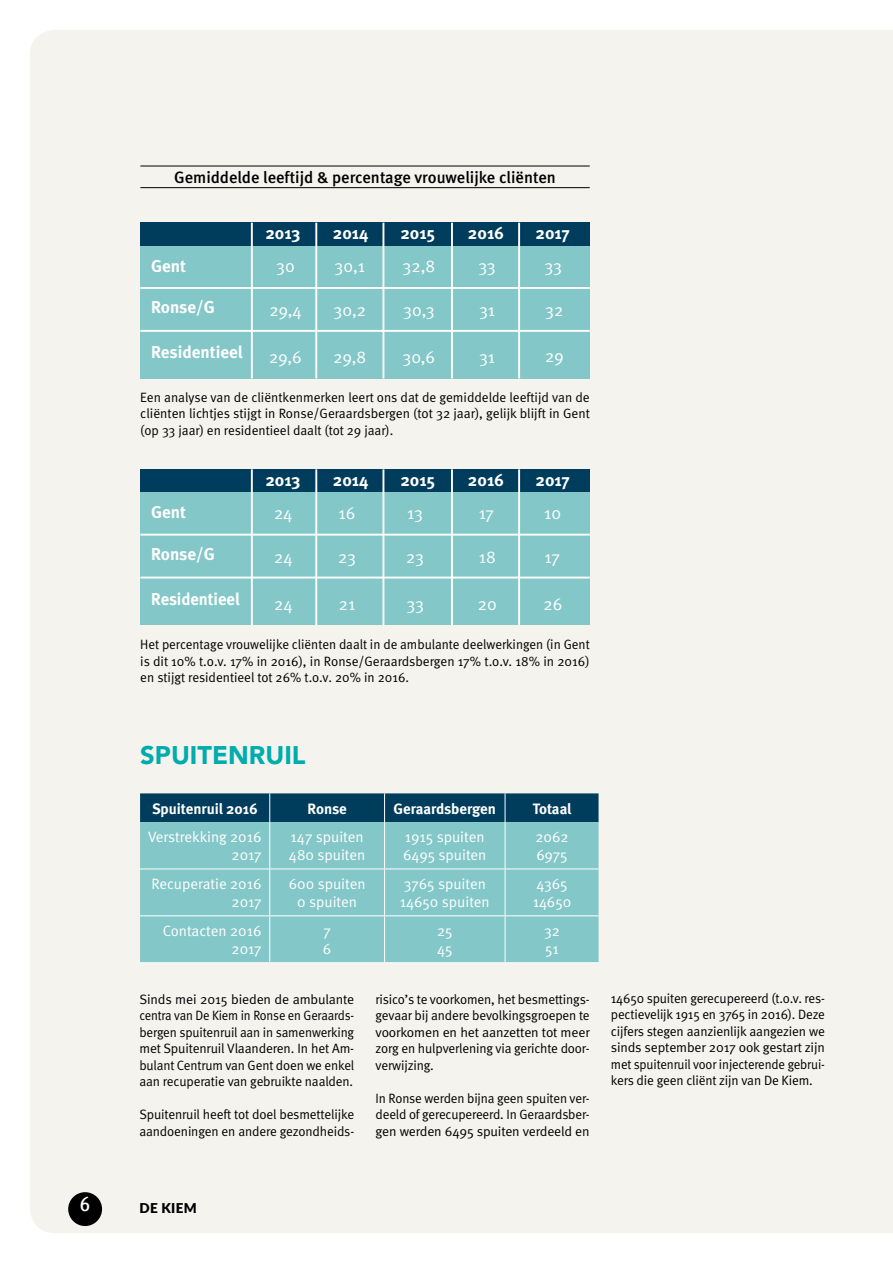
<style>
.page{position:relative;width:893px;height:1263px;background:#fff}
.page>*{position:absolute;margin:0;border:0;box-sizing:border-box;transform-origin:0 0}
.t1{font:900 25.5px "Avenir";color:#00acac}
.t2{font:500 21px "Meta Cond";color:#fff}
.t3{font:700 17.1px "Meta";color:#fff}
.t4{font:17.1px "Meta Normal";letter-spacing:-.005em;color:#fff}
.t5{font:500 16.5px "Meta";color:#000}
.t6{font:15px/18px "Meta Normal";color:#fff}
.t7{font:700 15px "Meta";color:#fff}
.t8{font:13.5px/16.5px "Meta Normal";letter-spacing:-.01em;color:#000;text-align:justify}
.t9{font:900 13.5px "Lato";letter-spacing:.02em;color:#000}
</style>
<div class="page">
<div style="left:30px;top:30px;width:863px;height:1203px;background:#f4f3ed"></div>
<div style="left:140px;top:223px;width:450px;height:23px;background:#003d5c"></div>
<div style="left:140px;top:246px;width:450px;height:132px;background:#84c7c8"></div>
<hr style="left:140px;top:287px;width:450px;height:2px;background:#fff">
<hr style="left:140px;top:330px;width:450px;height:2px;background:#fff">
<hr style="left:251px;top:223px;width:2px;height:155px;background:#fff">
<hr style="left:315px;top:223px;width:2px;height:155px;background:#fff">
<hr style="left:382px;top:223px;width:2px;height:155px;background:#fff">
<hr style="left:451px;top:223px;width:2px;height:155px;background:#fff">
<hr style="left:518px;top:223px;width:2px;height:155px;background:#fff">
<div style="left:140px;top:469px;width:450px;height:24px;background:#003d5c"></div>
<div style="left:140px;top:493px;width:450px;height:132px;background:#84c7c8"></div>
<hr style="left:140px;top:534px;width:450px;height:2px;background:#fff">
<hr style="left:140px;top:577px;width:450px;height:1px;background:#fff">
<hr style="left:251px;top:469px;width:2px;height:156px;background:#fff">
<hr style="left:315px;top:469px;width:2px;height:156px;background:#fff">
<hr style="left:382px;top:469px;width:2px;height:156px;background:#fff">
<hr style="left:451px;top:469px;width:2px;height:156px;background:#fff">
<hr style="left:518px;top:469px;width:2px;height:156px;background:#fff">
<hr style="left:140px;top:166px;width:450px;height:1px;background:#000">
<hr style="left:140px;top:187px;width:450px;height:1px;background:#000">
<div style="left:140px;top:822px;width:459px;height:140px;background:#84c7c8"></div>
<hr style="left:269px;top:822px;width:1px;height:46px;background:#fff">
<hr style="left:384px;top:822px;width:1px;height:46px;background:#fff">
<hr style="left:505px;top:822px;width:1px;height:46px;background:#fff">
<hr style="left:140px;top:868px;width:130px;height:1px;background:#fff">
<hr style="left:270px;top:868px;width:115px;height:1px;background:#fff">
<hr style="left:269px;top:869px;width:1px;height:46px;background:#fff">
<hr style="left:385px;top:868px;width:120px;height:1px;background:#fff">
<hr style="left:384px;top:869px;width:1px;height:46px;background:#fff">
<hr style="left:505px;top:868px;width:94px;height:1px;background:#fff">
<hr style="left:505px;top:869px;width:1px;height:46px;background:#fff">
<hr style="left:140px;top:915px;width:130px;height:1px;background:#fff">
<hr style="left:270px;top:915px;width:115px;height:1px;background:#fff">
<hr style="left:269px;top:916px;width:1px;height:46px;background:#fff">
<hr style="left:385px;top:915px;width:120px;height:1px;background:#fff">
<hr style="left:384px;top:916px;width:1px;height:46px;background:#fff">
<hr style="left:505px;top:915px;width:94px;height:1px;background:#fff">
<hr style="left:505px;top:916px;width:1px;height:46px;background:#fff">
<hr style="left:140px;top:962px;width:130px;height:1px;background:#fff">
<hr style="left:270px;top:962px;width:115px;height:1px;background:#fff">
<hr style="left:385px;top:962px;width:120px;height:1px;background:#fff">
<hr style="left:505px;top:962px;width:94px;height:1px;background:#fff">
<div style="left:140px;top:793px;width:459px;height:29px;background:#003d5c"></div>
<div style="left:68px;top:1192px;width:34px;height:34px;background:#000;border-radius:50%"></div>
<p class="t5" style="left:174px;top:168px;width:383px">Gemiddelde leeftijd &amp; percentage vrouwelijke cliënten</p>
<p class="t3" style="left:265px;top:223px;width:37px">2013</p>
<p class="t3" style="left:333px;top:223px;width:37px">2014</p>
<p class="t3" style="left:400px;top:223px;width:36px">2015</p>
<p class="t3" style="left:468px;top:223px;width:38px">2016</p>
<p class="t3" style="left:535px;top:223px;width:36px">2017</p>
<p class="t3" style="left:151px;top:255px;width:36px">Gent</p>
<p class="t4" style="left:276px;top:256px;width:20px">30</p>
<p class="t3" style="left:151px;top:297px;width:65px">Ronse/G</p>
<p class="t3" style="left:151px;top:342px;width:93px">Residentieel</p>
<p class="t4" style="left:269px;top:300px;width:34px">29,4</p>
<p class="t4" style="left:269px;top:347px;width:34px">29,6</p>
<p class="t4" style="left:335px;top:256px;width:32px">30,1</p>
<p class="t4" style="left:334px;top:300px;width:34px">30,2</p>
<p class="t4" style="left:334px;top:347px;width:34px">29,8</p>
<p class="t4" style="left:402px;top:256px;width:34px">32,8</p>
<p class="t4" style="left:403px;top:300px;width:33px">30,3</p>
<p class="t4" style="left:402px;top:347px;width:34px">30,6</p>
<p class="t4" style="left:478px;top:256px;width:19px">33</p>
<p class="t4" style="left:545px;top:256px;width:19px">33</p>
<p class="t4" style="left:479px;top:300px;width:18px">31</p>
<p class="t4" style="left:545px;top:300px;width:20px">32</p>
<p class="t4" style="left:479px;top:347px;width:18px">31</p>
<p class="t4" style="left:545px;top:347px;width:20px">29</p>
<p class="t8" style="left:140px;top:389px;width:451px">Een analyse van de cliëntkenmerken leert ons dat de gemiddelde leeftijd van de cliënten lichtjes stijgt in Ronse/Geraardsbergen (tot 32 jaar), gelijk blijft in Gent (op 33 jaar) en residentieel daalt (tot 29 jaar).</p>
<p class="t3" style="left:265px;top:470px;width:37px">2013</p>
<p class="t3" style="left:333px;top:470px;width:37px">2014</p>
<p class="t3" style="left:400px;top:470px;width:36px">2015</p>
<p class="t3" style="left:468px;top:470px;width:38px">2016</p>
<p class="t3" style="left:535px;top:470px;width:36px">2017</p>
<p class="t3" style="left:151px;top:502px;width:36px">Gent</p>
<p class="t4" style="left:274px;top:503px;width:20px">24</p>
<p class="t3" style="left:151px;top:544px;width:65px">Ronse/G</p>
<p class="t3" style="left:151px;top:589px;width:90px">Residentieel</p>
<p class="t4" style="left:274px;top:548px;width:20px">24</p>
<p class="t4" style="left:274px;top:594px;width:20px">24</p>
<p class="t4" style="left:339px;top:503px;width:18px">16</p>
<p class="t4" style="left:338px;top:548px;width:19px">23</p>
<p class="t4" style="left:339px;top:594px;width:18px">21</p>
<p class="t4" style="left:407px;top:503px;width:17px">13</p>
<p class="t4" style="left:406px;top:548px;width:19px">23</p>
<p class="t4" style="left:406px;top:594px;width:19px">33</p>
<p class="t4" style="left:479px;top:503px;width:17px">17</p>
<p class="t4" style="left:544px;top:503px;width:19px">10</p>
<p class="t4" style="left:479px;top:548px;width:19px">18</p>
<p class="t4" style="left:544px;top:548px;width:17px">17</p>
<p class="t4" style="left:478px;top:594px;width:21px">20</p>
<p class="t4" style="left:543px;top:594px;width:21px">26</p>
<p class="t8" style="left:140px;top:636px;width:451px">Het percentage vrouwelijke cliënten daalt in de ambulante deelwerkingen (in Gent is dit 10% t.o.v. 17% in 2016), in Ronse/Geraardsbergen 17% t.o.v. 18% in 2016) en stijgt residentieel tot 26% t.o.v. 20% in 2016.</p>
<h1 class="t1" style="left:140px;top:734px;width:167px">SPUITENRUIL</h1>
<p class="t7" style="left:152px;top:799px;width:107px">Spuitenruil 2016</p>
<p class="t7" style="left:307px;top:799px;width:41px">Ronse</p>
<p class="t7" style="left:394px;top:799px;width:104px">Geraardsbergen</p>
<p class="t7" style="left:533px;top:799px;width:40px">Totaal</p>
<p class="t6" style="left:148px;top:828px;width:115px;text-align:right">Verstrekking 2016<br>2017</p>
<p class="t6" style="left:289px;top:828px;width:78px">147 spuiten<br>480 spuiten</p>
<p class="t6" style="left:403px;top:828px;width:85px">1915 spuiten<br>6495 spuiten</p>
<p class="t6" style="left:535px;top:828px;width:35px">2062<br>6975</p>
<p class="t6" style="left:151px;top:875px;width:112px;text-align:right">Recuperatie 2016<br>2017</p>
<p class="t6" style="left:289px;top:875px;width:78px;text-align:center">600 spuiten<br>0 spuiten</p>
<p class="t6" style="left:400px;top:875px;width:91px">3765 spuiten<br>14650 spuiten</p>
<p class="t6" style="left:533px;top:875px;width:40px">4365<br>14650</p>
<p class="t6" style="left:163px;top:922px;width:100px;text-align:right">Contacten 2016<br>2017</p>
<p class="t6" style="left:323px;top:922px;width:10px">7<br>6</p>
<p class="t6" style="left:437px;top:922px;width:17px">25<br>45</p>
<p class="t6" style="left:544px;top:922px;width:17px">32<br>51</p>
<p class="t8" style="left:376px;top:991px;width:216px">risico’s te voorkomen, het besmettings&shy;gevaar bij andere bevolkingsgroepen te voorkomen en het aanzetten tot meer zorg en hulpverlening via gerichte door&shy;verwijzing.</p>
<p class="t8" style="left:376px;top:1090px;width:216px">In Ronse werden bijna geen spuiten ver&shy;deeld of gerecupereerd. In Geraardsber&shy;gen werden 6495 spuiten verdeeld en</p>
<p class="t8" style="left:139px;top:991px;width:216px">Sinds mei 2015 bieden de ambulante centra van De Kiem in Ronse en Geraards&shy;bergen spuitenruil aan in samenwerking met Spuitenruil Vlaanderen. In het Am&shy;bulant Centrum van Gent doen we enkel aan recuperatie van gebruikte naalden.</p>
<p class="t8" style="left:139px;top:1106px;width:216px">Spuitenruil heeft tot doel besmettelijke aandoeningen en andere gezondheids-</p>
<p class="t8" style="left:611px;top:989px;width:216px">14650 spuiten gerecupereerd (t.o.v. res&shy;pectievelijk 1915 en 3765 in 2016). Deze cijfers stegen aanzienlijk aangezien we sinds september 2017 ook gestart zijn met spuitenruil voor injecterende gebrui&shy;kers die geen cliënt zijn van De Kiem.</p>
<h2 class="t2" style="left:80px;top:1192px;width:12px">6</h2>
<p class="t9" style="left:140px;top:1198px;width:59px">DE KIEM</p>
</div>
